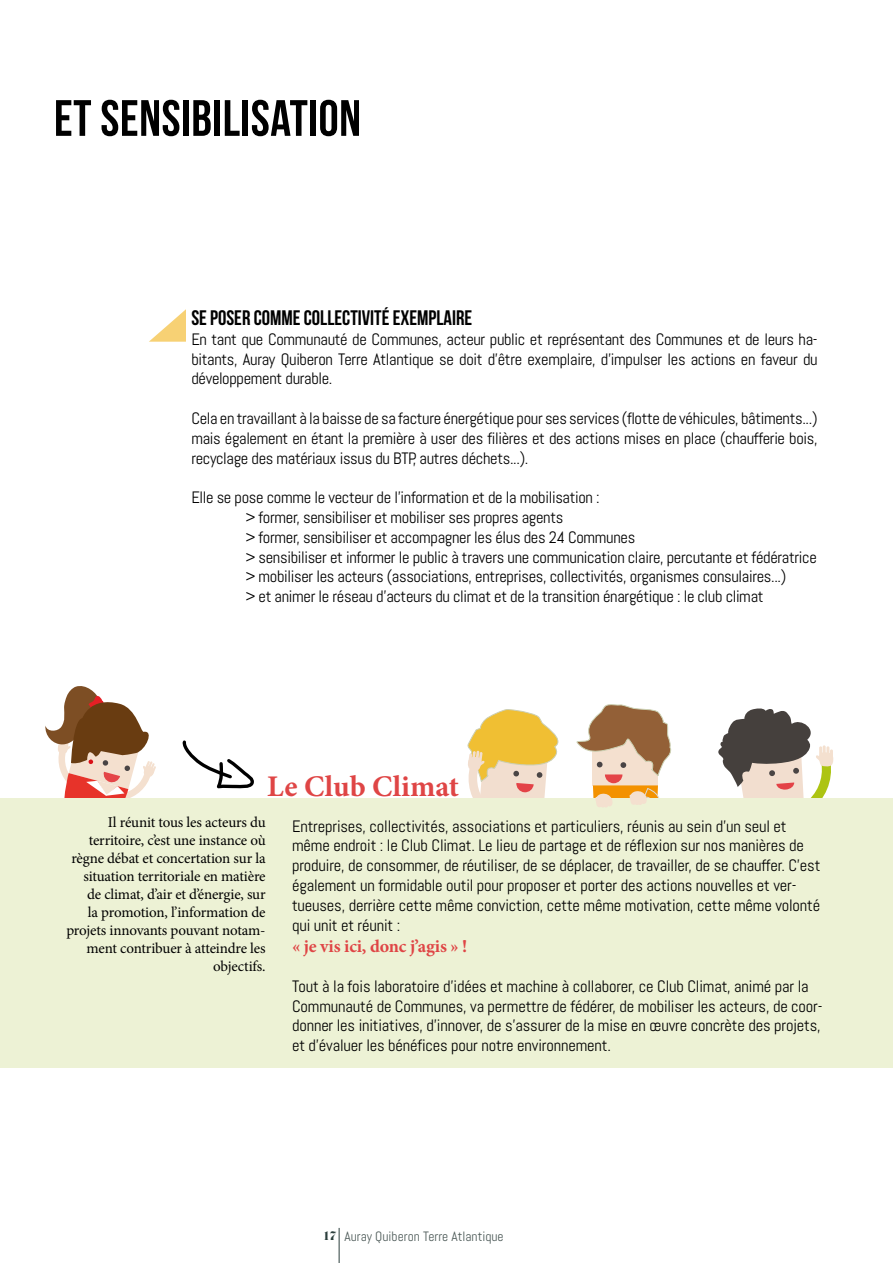
<style>
.page{position:relative;width:893px;height:1263px;background:#fff}
.page>*{position:absolute;margin:0;border:0;box-sizing:border-box;transform-origin:0 0}
.t1{font:51px "Bebas Neue";letter-spacing:.01em;color:#000}
.t2{font:700 30px "Minion Pro";color:#df4545}
.t3{font:21px "Bebas Neue";color:#000}
.t4{font:700 18px "Minion Pro";letter-spacing:-.01em;color:#df4545}
.t5{font:16.5px/19.8px "Abel";letter-spacing:-.01em;color:#000}
.t6{font:15px/18px "Minion Pro";letter-spacing:-.01em;color:#000;text-align:right}
.t7{font:13.5px "Abel";color:#4d5a58}
.s1{font-family:"Pistilli";font-size:12px;color:#2c3f3d}
</style>
<div class="page">
<hr style="left:339px;top:1228px;width:1px;height:35px;background:#2c3f3d">
<svg style="left:45px;top:686px;width:111px;height:112px"></svg>
<svg style="left:718px;top:708px;width:115px;height:90px"></svg>
<svg style="left:467px;top:709px;width:92px;height:89px"></svg>
<div style="left:0;top:798px;width:893px;height:270px;background:#edf2d5"></div>
<svg style="left:576px;top:704px;width:96px;height:103px"></svg>
<svg style="left:182px;top:740px;width:72px;height:49px"></svg>
<svg style="left:149px;top:309px;width:37px;height:33px"></svg>
<h1 class="t1" style="left:54px;top:90px;width:308px">ET SENSIBILISATION</h1>
<p class="t3" style="left:191px;top:306px;width:282px">SE POSER COMME COLLECTIVITÉ EXEMPLAIRE</p>
<p class="t5" style="left:191px;top:329px;width:628px;text-align:justify">En tant que Communauté de Communes, acteur public et représentant des Communes et de leurs ha&shy;bitants, Auray Quiberon Terre Atlantique se doit d’être exemplaire, d’impulser les actions en faveur du développement durable.</p>
<p class="t5" style="left:191px;top:408px;width:628px;text-align:justify">Cela en travaillant à la baisse de sa facture énergétique pour ses services (flotte de véhicules, bâtiments...) mais également en étant la première à user des filières et des actions mises en place (chaufferie bois, recyclage des matériaux issus du BTP, autres déchets...).</p>
<p class="t5" style="left:245px;top:488px;width:573px;text-indent:-54px">Elle se pose comme le vecteur de l’information et de la mobilisation :<br>&gt; former, sensibiliser et mobiliser ses propres agents<br>&gt; former, sensibiliser et accompagner les élus des 24 Communes<br>&gt; sensibiliser et informer le public à travers une communication claire, percutante et fédératrice &gt; mobiliser les acteurs (associations, entreprises, collectivités, organismes consulaires...)<br>&gt; et animer le réseau d’acteurs du climat et de la transition énargétique : le club climat</p>
<h2 class="t2" style="left:267px;top:766px;width:193px">Le Club Climat</h2>
<p class="t6" style="left:66px;top:814px;width:201px">Il réunit tous les acteurs du territoire, c’est une instance où règne débat et concertation sur la situation territoriale en matière de climat, d’air et d’énergie, sur<br>la promotion, l’information de projets innovants pouvant notam&shy;ment contribuer à atteindre les objectifs.</p>
<p class="t5" style="left:292px;top:816px;width:530px">Entreprises, collectivités, associations et particuliers, réunis au sein d’un seul et même endroit : le Club Climat. Le lieu de partage et de réflexion sur nos manières de produire, de consommer, de réutiliser, de se déplacer, de travailler, de se chauffer. C’est également un formidable outil pour proposer et porter des actions nouvelles et ver&shy;tueuses, derrière cette même conviction, cette même motivation, cette même volonté qui unit et réunit :</p>
<p class="t4" style="left:292px;top:934px;width:177px">« je vis ici, donc j’agis » !</p>
<p class="t5" style="left:292px;top:976px;width:532px">Tout à la fois laboratoire d’idées et machine à collaborer, ce Club Climat, animé par la Communauté de Communes, va permettre de fédérer, de mobiliser les acteurs, de coor&shy;donner les initiatives, d’innover, de s’assurer de la mise en œuvre concrète des projets, et d’évaluer les bénéfices pour notre environnement.</p>
<p class="t7" style="left:323px;top:1227px;width:182px"><span class="s1">17</span> Auray Quiberon Terre Atlantique</p>
</div>
